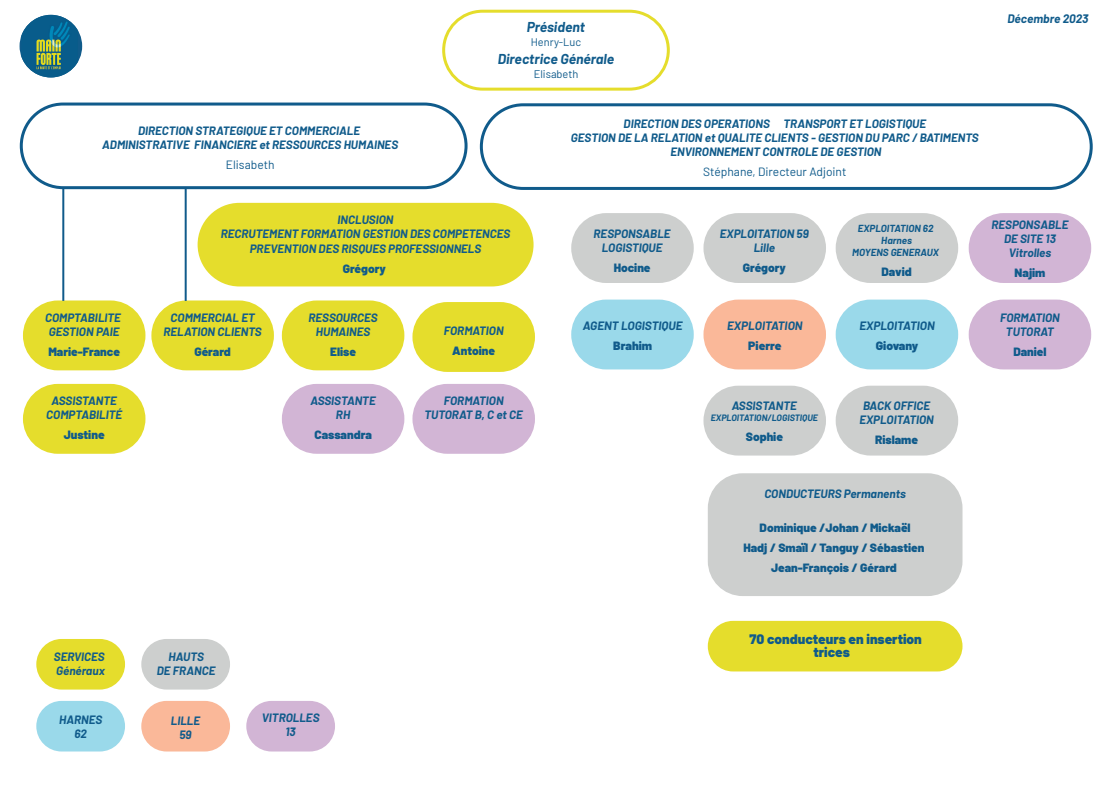
<style>
.page{position:relative;width:1112px;height:786px;background:#fff}
.page>*{position:absolute;margin:0;border:0;box-sizing:border-box;transform-origin:0 0}
.t1{font:italic 700 14px "Barlow";color:#105b8b}
.t2{font:900 13.7px/12.1px "Barlow";color:#105b8b;text-align:center}
.t3{font:900 12px/20px "Barlow";color:#105b8b;text-align:center}
.t4{font:12px "Barlow";color:#105b8b}
.t5{font:italic 700 12px "Barlow";color:#105b8b}
.t6{font:italic 700 11.8px/14.2px "Barlow";color:#105b8b;text-align:center}
.t7{font:11px "Barlow";color:#105b8b}
.t8{font:italic 700 10px/12px "Barlow";color:#105b8b;text-align:center}
.t9{font:italic 700 9px "Barlow";color:#105b8b}
</style>
<div class="page">
<div style="left:442px;top:10px;width:228px;height:81px;border:3px solid #e5dd2c;border-radius:39px"></div>
<div style="left:20px;top:15px;width:62px;height:62px;background:#105b8b;border-radius:31px"></div>
<img style="left:21px;top:15px;width:57px;height:62px">
<div style="left:20px;top:103px;width:447px;height:86px;border:3px solid #105b8b;border-radius:42px"></div>
<div style="left:480px;top:103px;width:612px;height:87px;border:3px solid #105b8b;border-radius:42px"></div>
<div style="left:198px;top:203px;width:335px;height:83px;background:#e5dd2c;border-radius:42px"></div>
<div style="left:23px;top:300px;width:122px;height:70px;background:#e5dd2c;border-radius:35px"></div>
<hr style="left:62px;top:188px;width:2px;height:113px;background:#105b8b">
<div style="left:151px;top:300px;width:123px;height:70px;background:#e5dd2c;border-radius:35px"></div>
<hr style="left:185px;top:188px;width:2px;height:113px;background:#105b8b">
<div style="left:282px;top:300px;width:122px;height:70px;background:#e5dd2c;border-radius:35px"></div>
<div style="left:412px;top:302px;width:123px;height:70px;background:#e5dd2c;border-radius:35px"></div>
<div style="left:23px;top:384px;width:122px;height:70px;background:#e5dd2c;border-radius:35px"></div>
<div style="left:282px;top:384px;width:122px;height:70px;background:#d2b5d5;border-radius:35px"></div>
<div style="left:412px;top:384px;width:123px;height:70px;background:#d2b5d5;border-radius:35px"></div>
<div style="left:571px;top:213px;width:122px;height:70px;background:#cdcfce;border-radius:35px"></div>
<div style="left:703px;top:213px;width:123px;height:70px;background:#cdcfce;border-radius:35px"></div>
<div style="left:835px;top:213px;width:123px;height:70px;background:#cdcfce;border-radius:35px"></div>
<div style="left:571px;top:300px;width:122px;height:69px;background:#9ad9ea;border-radius:35px"></div>
<div style="left:703px;top:300px;width:123px;height:69px;background:#fab899;border-radius:35px"></div>
<div style="left:835px;top:300px;width:123px;height:69px;background:#9ad9ea;border-radius:35px"></div>
<div style="left:703px;top:386px;width:123px;height:70px;background:#cdcfce;border-radius:35px"></div>
<div style="left:835px;top:386px;width:123px;height:70px;background:#cdcfce;border-radius:35px"></div>
<div style="left:708px;top:473px;width:254px;height:123px;background:#cdcfce;border-radius:35px"></div>
<div style="left:968px;top:213px;width:123px;height:70px;background:#d2b5d5;border-radius:35px"></div>
<div style="left:968px;top:300px;width:123px;height:69px;background:#d2b5d5;border-radius:35px"></div>
<div style="left:36px;top:639px;width:89px;height:51px;background:#e5dd2c;border-radius:25px"></div>
<div style="left:141px;top:639px;width:89px;height:51px;background:#cdcfce;border-radius:25px"></div>
<div style="left:36px;top:701px;width:89px;height:50px;background:#9ad9ea;border-radius:25px"></div>
<div style="left:141px;top:701px;width:89px;height:50px;background:#fab899;border-radius:25px"></div>
<div style="left:246px;top:701px;width:89px;height:50px;background:#d2b5d5;border-radius:25px"></div>
<div style="left:708px;top:621px;width:254px;height:50px;background:#e5dd2c;border-radius:25px"></div>
<p class="t1" style="left:527px;top:16px;width:60px">Président</p>
<p class="t7" style="left:531px;top:34px;width:52px">Henry-Luc</p>
<p class="t1" style="left:498px;top:48px;width:118px">Directrice Générale</p>
<p class="t7" style="left:533px;top:66px;width:46px">Elisabeth</p>
<p class="t5" style="left:1007px;top:10px;width:83px">Décembre 2023</p>
<p class="t6" style="left:102px;top:122px;width:297px">DIRECTION STRATEGIQUE ET COMMERCIALE<br>ADMINISTRATIVE FINANCIERE et RESSOURCES HUMAINES</p>
<p class="t4" style="left:226px;top:156px;width:50px">Elisabeth</p>
<p class="t6" style="left:45px;top:310px;width:77px">COMPTABILITE<br>GESTION PAIE</p>
<p class="t3" style="left:48px;top:341px;width:73px">Marie-France</p>
<p class="t6" style="left:46px;top:393px;width:77px">ASSISTANTE<br>COMPTABILITÉ</p>
<p class="t3" style="left:64px;top:424px;width:42px">Justine</p>
<p class="t6" style="left:221px;top:212px;width:291px">INCLUSION<br>RECRUTEMENT FORMATION GESTION DES COMPETENCES<br>PREVENTION DES RISQUES PROFESSIONNELS</p>
<p class="t3" style="left:343px;top:257px;width:45px">Grégory</p>
<p class="t6" style="left:163px;top:310px;width:100px">COMMERCIAL ET<br>RELATION CLIENTS</p>
<p class="t3" style="left:194px;top:341px;width:38px">Gérard</p>
<p class="t6" style="left:308px;top:310px;width:71px">RESSOURCES<br>HUMAINES</p>
<p class="t3" style="left:330px;top:341px;width:27px">Elise</p>
<p class="t6" style="left:310px;top:393px;width:67px">ASSISTANTE<br>RH</p>
<p class="t3" style="left:314px;top:424px;width:59px">Cassandra</p>
<p class="t6" style="left:444px;top:322px;width:61px">FORMATION</p>
<p class="t3" style="left:452px;top:339px;width:44px">Antoine</p>
<p class="t6" style="left:424px;top:393px;width:100px">FORMATION<br>TUTORAT B, C et CE</p>
<p class="t6" style="left:571px;top:116px;width:409px">DIRECTION DES OPERATIONS TRANSPORT ET LOGISTIQUE<br>GESTION DE LA RELATION et QUALITE CLIENTS - GESTION DU PARC / BATIMENTS<br>ENVIRONNEMENT CONTROLE DE GESTION</p>
<p class="t4" style="left:703px;top:163px;width:145px">Stéphane, Directeur Adjoint</p>
<p class="t6" style="left:593px;top:225px;width:79px">RESPONSABLE<br>LOGISTIQUE</p>
<p class="t3" style="left:613px;top:257px;width:38px">Hocine</p>
<p class="t6" style="left:582px;top:318px;width:101px">AGENT LOGISTIQUE</p>
<p class="t3" style="left:613px;top:335px;width:40px">Brahim</p>
<p class="t6" style="left:720px;top:225px;width:90px">EXPLOITATION 59<br>Lille</p>
<p class="t3" style="left:743px;top:257px;width:45px">Grégory</p>
<p class="t6" style="left:727px;top:318px;width:77px">EXPLOITATION</p>
<p class="t3" style="left:748px;top:335px;width:35px">Pierre</p>
<p class="t8" style="left:852px;top:221px;width:88px">EXPLOITATION 62<br>Harnes<br>MOYENS GENERAUX</p>
<p class="t3" style="left:881px;top:261px;width:32px">David</p>
<p class="t6" style="left:859px;top:318px;width:77px">EXPLOITATION</p>
<p class="t3" style="left:875px;top:335px;width:44px">Giovany</p>
<p class="t6" style="left:991px;top:216px;width:79px">RESPONSABLE<br>DE SITE 13<br>Vitrolles</p>
<p class="t3" style="left:1014px;top:262px;width:32px">Najim</p>
<p class="t6" style="left:1000px;top:309px;width:61px">FORMATION<br>TUTORAT</p>
<p class="t3" style="left:1013px;top:341px;width:35px">Daniel</p>
<p class="t6" style="left:732px;top:398px;width:67px">ASSISTANTE</p>
<p class="t9" style="left:711px;top:411px;width:109px">EXPLOITATION/LOGISTIQUE</p>
<p class="t3" style="left:746px;top:426px;width:39px">Sophie</p>
<p class="t6" style="left:859px;top:398px;width:76px">BACK OFFICE<br>EXPLOITATION</p>
<p class="t3" style="left:875px;top:429px;width:44px">Rislame</p>
<p class="t6" style="left:764px;top:486px;width:143px">CONDUCTEURS Permanents</p>
<p class="t3" style="left:743px;top:517px;width:182px">Dominique /Johan / Mickaël<br>Hadj / Smaïl / Tanguy / Sébastien<br>Jean-François / Gérard</p>
<p class="t6" style="left:54px;top:649px;width:52px;text-align:left">SERVICES<br>Généraux</p>
<p class="t6" style="left:157px;top:648px;width:60px">HAUTS<br>DE FRANCE</p>
<p class="t6" style="left:59px;top:712px;width:45px">HARNES<br>62</p>
<p class="t6" style="left:171px;top:712px;width:31px">LILLE<br>59</p>
<p class="t6" style="left:262px;top:710px;width:59px">VITROLLES<br>13</p>
<p class="t2" style="left:749px;top:632px;width:174px">70 conducteurs en insertion trices</p>
</div>
